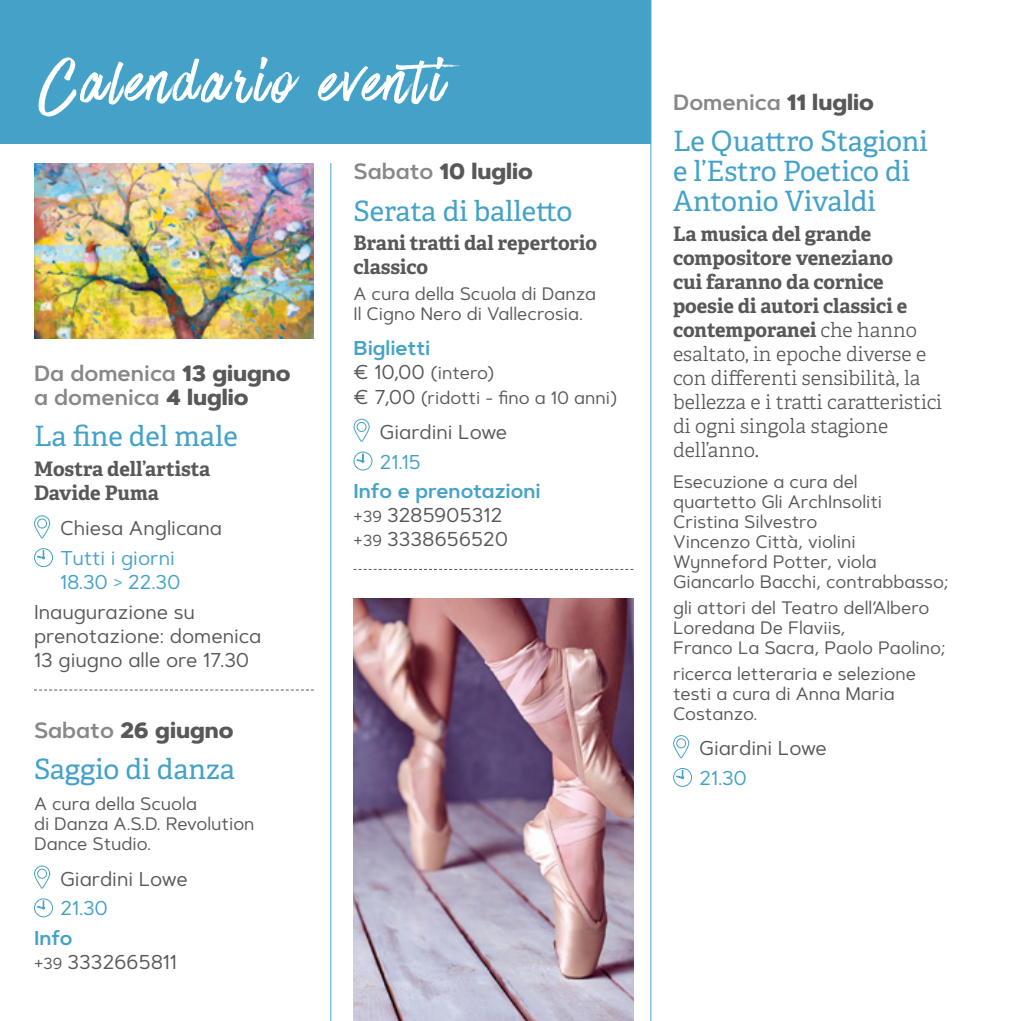
<style>
.page{position:relative;width:1021px;height:1021px;background:#fff}
.page>*{position:absolute;margin:0;border:0;box-sizing:border-box;transform-origin:0 0}
.t1{font:72px "Have Heart One";letter-spacing:.075em;color:#fff}
.t2{font:28px/30px "Adelle";color:#44a2c9}
.t3{font:600 22px/24px "Artegra Sans Alt";color:#87888a}
.t4{font:800 22px "Artegra Sans Alt";color:#58585a}
.t5{font:300 20px/24px "Adelle";color:#58585a}
.t6{font:20px/24px "Artegra Sans Alt";color:#58585a}
.t7{font:700 20px/24px "Adelle";color:#58585a}
.t8{font:20px/24px "Artegra Sans Alt";color:#44a2c9}
.t9{font:600 20px "Artegra Sans Alt";color:#44a2c9}
.t10{font:18px/20px "Artegra Sans Alt";color:#58585a}
.s1{font-weight:800;color:#58585a}
.s2{font-family:"Substance";font-weight:300}
.s3{font-weight:600;color:#87888a}
.s4{font-weight:600;color:#44a2c9}
.s5{font-size:16px}
.s6{font-size:20px}
.s7{font-weight:700}
</style>
<div class="page">
<div style="left:0;top:0;width:650px;height:143px;background:#44a2c9"></div>
<svg style="left:34px;top:689px;width:280px;height:1px"></svg>
<svg style="left:34px;top:515px;width:17px;height:24px"></svg>
<div style="left:34px;top:548px;width:19px;height:19px;border:1px solid #44a2c9;border-radius:50%"></div>
<svg style="left:37px;top:550px;width:8px;height:9px"></svg>
<svg style="left:34px;top:865px;width:17px;height:24px"></svg>
<div style="left:34px;top:898px;width:19px;height:19px;border:1px solid #44a2c9;border-radius:50%"></div>
<svg style="left:37px;top:900px;width:8px;height:9px"></svg>
<svg style="left:353px;top:569px;width:280px;height:1px"></svg>
<svg style="left:353px;top:418px;width:17px;height:24px"></svg>
<div style="left:353px;top:451px;width:19px;height:19px;border:1px solid #44a2c9;border-radius:50%"></div>
<svg style="left:356px;top:454px;width:8px;height:9px"></svg>
<svg style="left:673px;top:735px;width:16px;height:24px"></svg>
<div style="left:673px;top:768px;width:19px;height:19px;border:1px solid #44a2c9;border-radius:50%"></div>
<svg style="left:676px;top:770px;width:8px;height:9px"></svg>
<hr style="left:330px;top:163px;width:1px;height:857px;background:#44a2c9">
<hr style="left:650px;top:0;width:1px;height:1020px;background:#44a2c9">
<img style="left:34px;top:163px;width:280px;height:175px">
<img style="left:353px;top:598px;width:280px;height:422px">
<h1 class="t1" style="left:39px;top:43px;width:440px">Calendario eventi</h1>
<p class="t3" style="left:34px;top:361px;width:258px">Da domenica <span class="s1">13 giugno </span>a domenica <span class="s1">4 luglio</span></p>
<h2 class="t2" style="left:34px;top:422px;width:205px">La fine del male</h2>
<p class="t7" style="left:34px;top:457px;width:178px">Mostra dell’artista<br>Davide Puma</p>
<p class="t6" style="left:60px;top:516px;width:164px">Chiesa Anglicana</p>
<p class="t8" style="left:60px;top:545px;width:122px">Tutti i giorni<br>18.30 <span class="s2">&gt;</span> 22.30</p>
<p class="t6" style="left:34px;top:599px;width:229px">Inaugurazione su prenotazione: domenica<br>13 giugno alle ore 17.30</p>
<p class="t4" style="left:34px;top:713px;width:201px"><span class="s3">Sabato</span> 26 giugno</p>
<h2 class="t2" style="left:34px;top:754px;width:202px">Saggio di danza</h2>
<p class="t10" style="left:34px;top:793px;width:222px">A cura della Scuola<br>di Danza A.S.D. Revolution<br>Dance Studio.</p>
<p class="t6" style="left:60px;top:866px;width:129px">Giardini Lowe</p>
<p class="t8" style="left:60px;top:895px;width:49px">21.30</p>
<p class="t6" style="left:34px;top:925px;width:144px"><span class="s4">Info<br></span><span class="s5">+39</span> 3332665811</p>
<p class="t4" style="left:353px;top:155px;width:181px"><span class="s3">Sabato</span> 10 luglio</p>
<h2 class="t2" style="left:353px;top:196px;width:220px">Serata di balletto</h2>
<p class="t7" style="left:353px;top:231px;width:245px">Brani tratti dal repertorio classico</p>
<p class="t10" style="left:353px;top:283px;width:244px">A cura della Scuola di Danza<br>Il Cigno Nero di Vallecrosia.</p>
<p class="t9" style="left:353px;top:334px;width:78px">Biglietti</p>
<p class="t10" style="left:353px;top:361px;width:265px;line-height:24px"><span class="s6">€ 10,00</span> (intero)<br><span class="s6">€ 7,00</span> (ridotti - fino a 10 anni)</p>
<p class="t6" style="left:379px;top:419px;width:129px">Giardini Lowe</p>
<p class="t8" style="left:379px;top:449px;width:43px">21.15</p>
<p class="t6" style="left:353px;top:479px;width:189px"><span class="s4">Info e prenotazioni </span><span class="s5">+39</span> 3285905312<br><span class="s5">+39</span> 3338656520</p>
<p class="t3" style="left:673px;top:90px;width:202px">Domenica <span class="s1">11 luglio</span></p>
<h2 class="t2" style="left:673px;top:127px;width:256px">Le Quattro Stagioni e l’Estro Poetico di<br>Antonio Vivaldi</h2>
<p class="t5" style="left:673px;top:222px;width:270px"><span class="s7">La musica del grande compositore veneziano<br>cui faranno da cornice poesie di autori classici e contemporanei</span> che hanno esaltato, in epoche diverse e con differenti sensibilità, la bellezza e i tratti caratteristici di ogni singola stagione dell’anno.</p>
<p class="t10" style="left:673px;top:472px;width:277px">Esecuzione a cura del<br>quartetto Gli ArchInsoliti<br>Cristina Silvestro<br>Vincenzo Città, violini<br>Wynneford Potter, viola<br>Giancarlo Bacchi, contrabbasso;</p>
<p class="t10" style="left:673px;top:597px;width:274px">gli attori del Teatro dell’Albero<br>Loredana De Flaviis,<br>Franco La Sacra, Paolo Paolino;</p>
<p class="t10" style="left:673px;top:663px;width:244px">ricerca letteraria e selezione testi a cura di Anna Maria<br>Costanzo.</p>
<p class="t6" style="left:699px;top:735px;width:129px">Giardini Lowe</p>
<p class="t8" style="left:699px;top:765px;width:49px">21.30</p>
</div>
